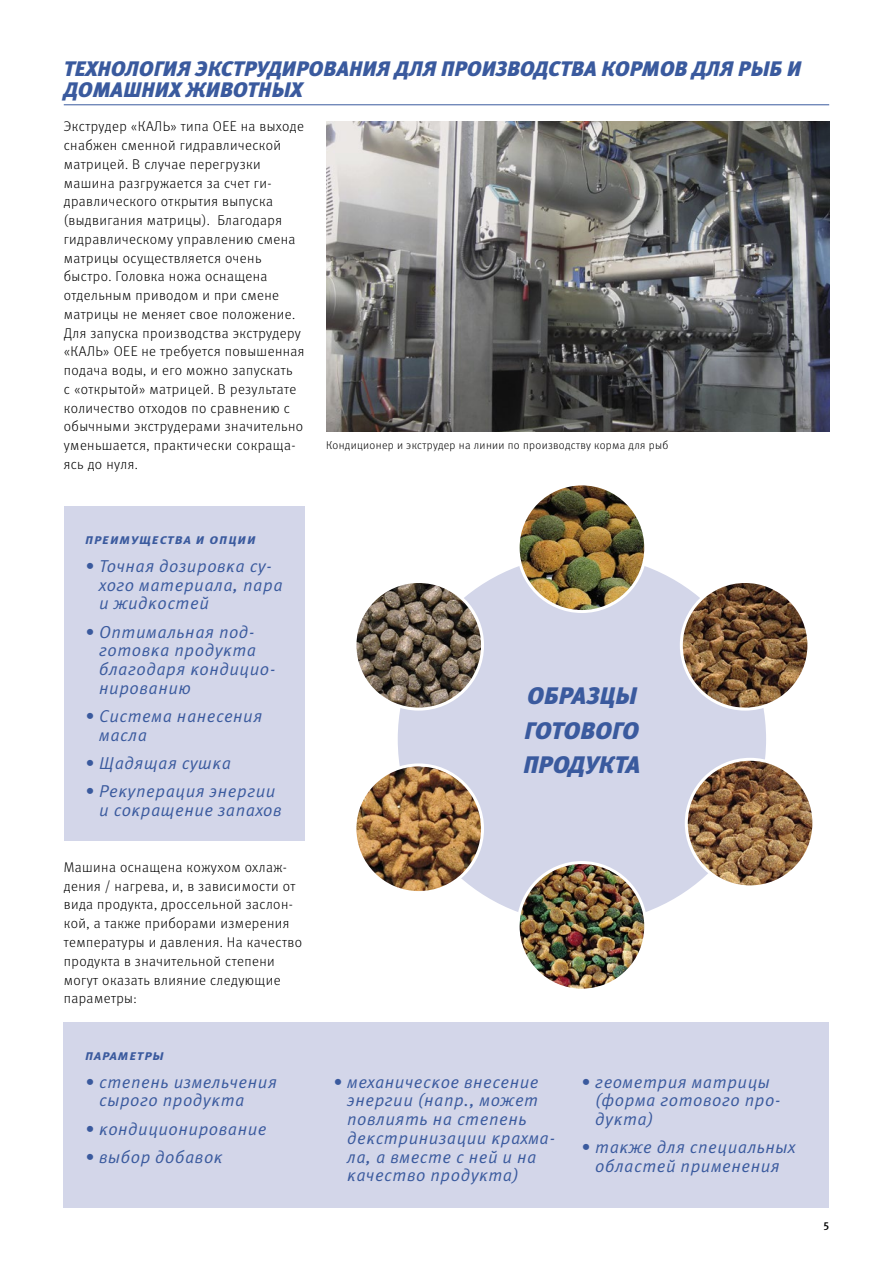
<style>
.page{position:relative;width:893px;height:1263px;background:#fff}
.page>*{position:absolute;margin:0;border:0;box-sizing:border-box;transform-origin:0 0}
.t1{font:italic 900 23.85px/34.2px "Meta Pro";letter-spacing:.005em;color:#3a5a9e}
.t2{font:italic 900 21px/21px "Meta Pro";letter-spacing:.005em;color:#3a5a9e}
.t3{font:17.25px/18.8px "Meta Pro Norm Ita";letter-spacing:.03em;color:#3a5a9e}
.t4{font:300 14.1px/18.8px "Meta Pro";letter-spacing:.03em;color:#000}
.t5{font:italic 700 14.1px "Meta Pro";letter-spacing:.06em;color:#3a5a9e}
.t6{font:300 11.25px "Meta Pro";letter-spacing:.03em;color:#000}
.t7{font:500 11.25px "Meta Pro";color:#000}
</style>
<div class="page">
<hr style="left:64px;top:105px;width:765px;height:1px;background:#3a5a9e">
<div style="left:64px;top:506px;width:241px;height:335px;background:#d3d6e9"></div>
<div style="left:64px;top:1022px;width:765px;height:186px;background:#d3d6e9"></div>
<div style="left:398px;top:555px;width:368px;height:368px;background:#d3d6e9;border-radius:50%"></div>
<img style="left:518px;top:484px;width:128px;height:127px;border-radius:64px">
<div style="left:517px;top:482px;width:130px;height:131px;border:3px solid #fff;border-radius:50%"></div>
<img style="left:518px;top:862px;width:128px;height:128px;border-radius:64px">
<div style="left:517px;top:861px;width:130px;height:131px;border:3px solid #fff;border-radius:50%"></div>
<img style="left:355px;top:581px;width:127px;height:128px;border-radius:64px">
<div style="left:353px;top:580px;width:131px;height:131px;border:3px solid #fff;border-radius:50%"></div>
<img style="left:681px;top:581px;width:128px;height:128px;border-radius:64px">
<div style="left:680px;top:580px;width:130px;height:131px;border:3px solid #fff;border-radius:50%"></div>
<img style="left:355px;top:765px;width:127px;height:127px;border-radius:64px">
<div style="left:353px;top:763px;width:131px;height:131px;border:3px solid #fff;border-radius:50%"></div>
<img style="left:686px;top:759px;width:128px;height:128px;border-radius:64px">
<div style="left:685px;top:758px;width:130px;height:130px;border:3px solid #fff;border-radius:50%"></div>
<img style="left:326px;top:122px;width:503px;height:309px">
<h2 class="t2" style="left:64px;top:58px;width:739px">ТЕХНОЛОГИЯ ЭКСТРУДИРОВАНИЯ ДЛЯ ПРОИЗВОДСТВА КОРМОВ ДЛЯ РЫБ И<br>ДОМАШНИХ ЖИВОТНЫХ</h2>
<p class="t4" style="left:64px;top:116px;width:242px">Экструдер «КАЛЬ» типа OEE на выходе снабжен сменной гидравлической матрицей. В случае перегрузки машина разгружается за счет ги&shy;дравлического открытия выпуска (выдвигания матрицы). Благодаря гидравлическому управлению смена матрицы осуществляется очень быстро. Головка ножа оснащена отдельным приводом и при смене матрицы не меняет свое положение.<br>Для запуска производства экструдеру «КАЛЬ» OEE не требуется повышенная подача воды, и его можно запускать<br>с «открытой» матрицей. В результате количество отходов по сравнению с обычными экструдерами значительно уменьшается, практически сокраща&shy;ясь до нуля.</p>
<p class="t6" style="left:326px;top:437px;width:344px">Кондиционер и экструдер на линии по производству корма для рыб</p>
<p class="t5" style="left:85px;top:528px;width:172px">преимущества и опции</p>
<p class="t3" style="left:99px;top:555px;width:185px;text-indent:-14px">• Точная дозировка су&shy;хого материала, пара и жидкостей</p>
<p class="t3" style="left:99px;top:621px;width:178px;text-indent:-14px">• Оптимальная под&shy;готовка продукта благодаря кондицио&shy;нированию</p>
<p class="t3" style="left:99px;top:705px;width:165px;text-indent:-14px">• Система нанесения масла</p>
<p class="t3" style="left:85px;top:752px;width:147px">• Щадящая сушка</p>
<p class="t3" style="left:99px;top:780px;width:184px;text-indent:-14px">• Рекуперация энергии и сокращение запахов</p>
<p class="t4" style="left:64px;top:857px;width:240px">Машина оснащена кожухом охлаж&shy;дения / нагрева, и, в зависимости от вида продукта, дроссельной заслон&shy;кой, а также приборами измерения температуры и давления. На качество продукта в значительной степени могут оказать влияние следующие параметры:</p>
<p class="t5" style="left:85px;top:1043px;width:80px">параметры</p>
<p class="t3" style="left:99px;top:1071px;width:179px;text-indent:-14px">• степень измельчения сырого продукта</p>
<p class="t3" style="left:85px;top:1118px;width:183px">• кондиционирование</p>
<p class="t3" style="left:85px;top:1146px;width:139px">• выбор добавок</p>
<h1 class="t1" style="left:523px;top:678px;width:118px">ОБРАЗЦЫ<br>ГОТОВОГО<br>ПРОДУКТА</h1>
<p class="t3" style="left:347px;top:1071px;width:210px;text-indent:-14px">• механическое внесение энергии (напр., может повлиять на степень декстринизации крахма&shy;ла, а вместе с ней и на качество продукта)</p>
<p class="t3" style="left:595px;top:1071px;width:187px;text-indent:-14px">• геометрия матрицы (форма готового про&shy;дукта)</p>
<p class="t3" style="left:581px;top:1137px;width:216px;text-align:center">• также для специальных областей применения</p>
<p class="t7" style="left:823px;top:1216px;width:7px">5</p>
</div>
